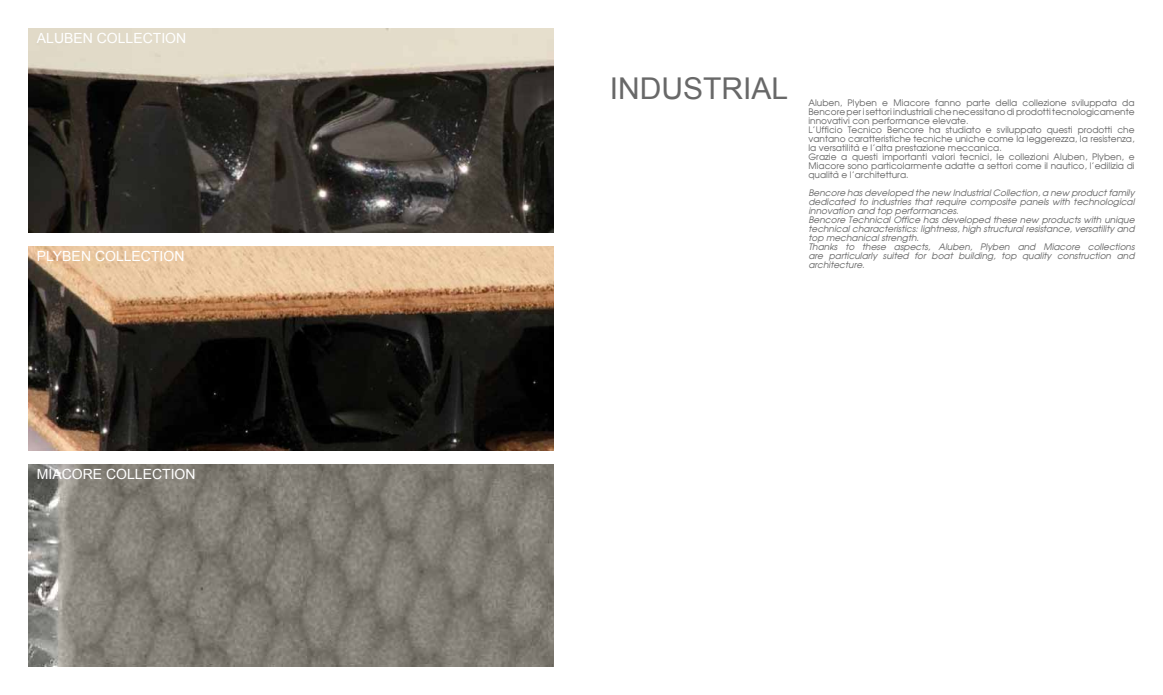
<style>
.page{position:relative;width:1163px;height:695px;background:#fff}
.page>*{position:absolute;margin:0;border:0;box-sizing:border-box;transform-origin:0 0}
.t1{font:30px "Arial";color:#686868}
.t2{font:14px "Arial";color:#fff}
.t3{font:italic 9px/9px "Avant Garde Gothic Italic T.";color:#686868}
.t4{font:9px/9px "Avant Garde Gothic Italic T.";color:#686868}
</style>
<div class="page">
<img style="left:28px;top:465px;width:525px;height:201px">
<img style="left:28px;top:246px;width:525px;height:204px">
<img style="left:28px;top:28px;width:525px;height:204px">
<h2 class="t2" style="left:37px;top:28px;width:151px">ALUBEN COLLECTION</h2>
<h2 class="t2" style="left:37px;top:247px;width:149px">PLYBEN COLLECTION</h2>
<h2 class="t2" style="left:37px;top:465px;width:160px">MIACORE COLLECTION</h2>
<h1 class="t1" style="left:609px;top:69px;width:180px">INDUSTRIAL</h1>
<p class="t3" style="left:808px;top:98px;width:330px">Aluben, Plyben e Miacore fanno parte della collezione sviluppata da Bencore per i settori industriali che necessitano di prodotti tecnologicamente innovativi con performance elevate.<br>L’Ufficio Tecnico Bencore ha studiato e sviluppato questi prodotti che vantano caratteristiche tecniche uniche come la leggerezza,la resistenza, la versatilità e l’alta prestazione meccanica.<br>Grazie a questi importanti valori tecnici, le collezioni Aluben, Plyben, e Miacore sono particolarmente adatte a settori come il nautico, l’edilizia di qualità e l’architettura.</p>
<p class="t4" style="left:808px;top:188px;width:328px">Bencore has developed the new Industrial Collection, a new product family dedicated to industries that require composite panels with technological innovation and top performances.<br>Bencore Technical Office has developed these new products with unique technical characteristics: lightness, high structural resistance, versatility and top mechanical strength.<br>Thanks to these aspects, Aluben, Plyben and Miacore collections are particularly suited for boat building, top quality construction and architecture.</p>
</div>
